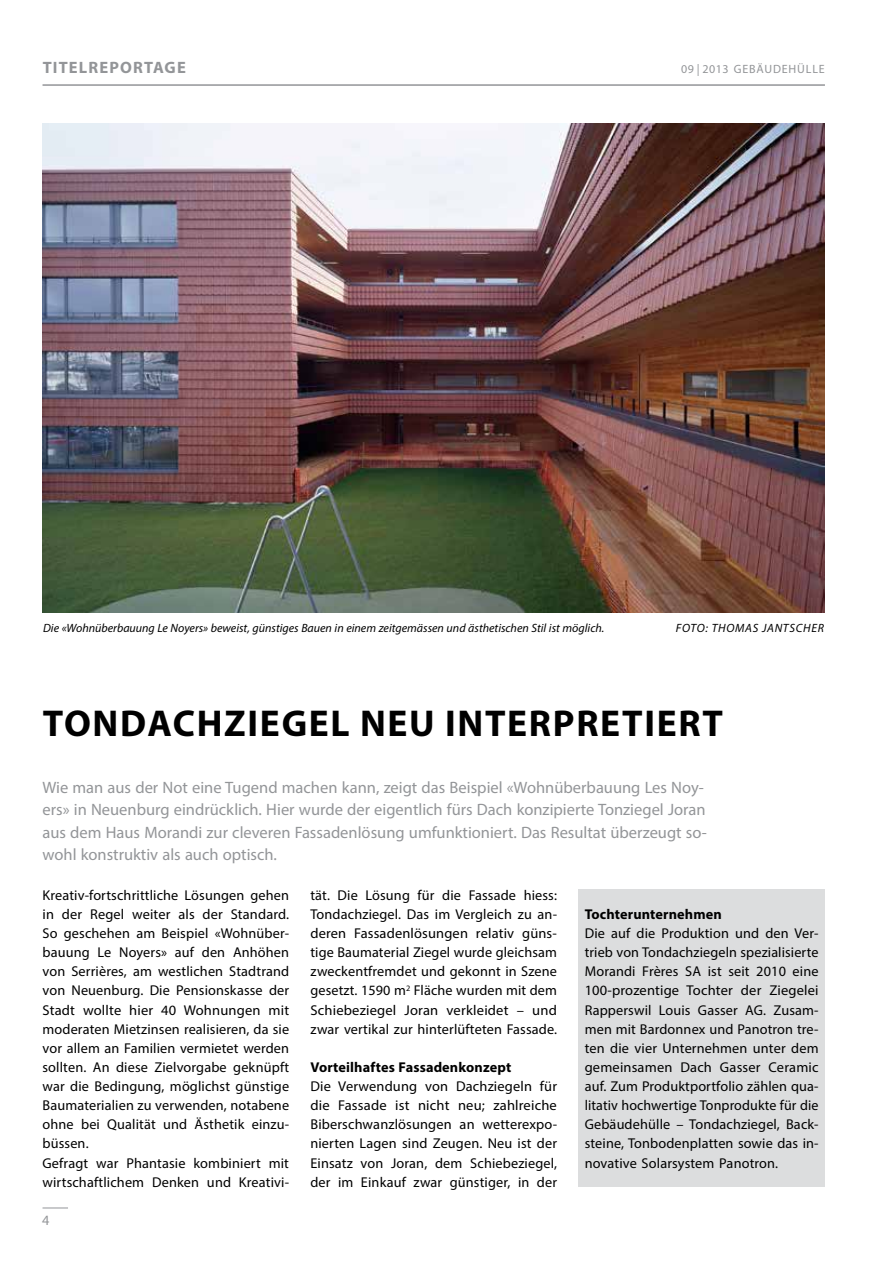
<style>
.page{position:relative;width:893px;height:1263px;background:#fff}
.page>*{position:absolute;margin:0;border:0;box-sizing:border-box;transform-origin:0 0}
.t1{font:700 37.5px "Myriad Pro";letter-spacing:.045em;color:#000}
.t2{font:16.5px/22.5px "Myriad Pro";color:#939598}
.t3{font:700 16.5px "Myriad Pro";letter-spacing:.07em;color:#939598}
.t4{font:14.25px/19.2px "Myriad Pro";letter-spacing:.01em;color:#000;text-align:justify}
.t5{font:700 14.25px "Myriad Pro";letter-spacing:.01em;color:#000}
.t6{font:14.25px "Myriad Pro";color:#939598}
.t7{font:italic 12px "Myriad Pro";color:#000}
.t8{font:italic 12px "Myriad Pro";letter-spacing:.06em;color:#000}
.t9{font:12px "Myriad Pro";letter-spacing:.07em;color:#939598}
</style>
<div class="page">
<svg style="left:43px;top:1207px;width:25px;height:1px"></svg>
<img style="left:43px;top:124px;width:782px;height:489px">
<hr style="left:43px;top:84px;width:782px;height:2px;background:#939598">
<div style="left:578px;top:889px;width:247px;height:297px;background:#dcddde"></div>
<p class="t3" style="left:43px;top:57px;width:145px">titelreportage</p>
<p class="t9" style="left:681px;top:62px;width:145px">09 | 2013 gebäudehülle</p>
<p class="t7" style="left:43px;top:620px;width:563px">Die «Wohnüberbauung Le Noyers» beweist, günstiges Bauen in einem zeitgemässen und ästhetischen Stil ist möglich.</p>
<p class="t8" style="left:676px;top:620px;width:150px">Foto: Thomas Jantscher</p>
<h1 class="t1" style="left:43px;top:699px;width:682px">Tondachziegel neu interpretiert</h1>
<p class="t2" style="left:43px;top:776px;width:666px">Wie man aus der Not eine Tugend machen kann, zeigt das Beispiel «Wohnüberbauung Les Noy&shy;ers» in Neuenburg eindrücklich. Hier wurde der eigentlich fürs Dach konzipierte Tonziegel Joran aus dem Haus Morandi zur cleveren Fassadenlösung umfunktioniert. Das Resultat überzeugt so&shy;wohl konstruktiv als auch optisch.</p>
<p class="t4" style="left:43px;top:885px;width:248px;text-align:left">Kreativ-fortschrittliche Lösungen gehen in der Regel weiter als der Standard.<br>So geschehen am Beispiel «Wohnüber&shy;bauung Le Noyers» auf den Anhöhen von Serrières, am westlichen Stadtrand von Neuenburg. Die Pensionskasse der Stadt wollte hier 40 Wohnungen mit moderaten Mietzinsen realisieren, da sie vor allem an Familien vermietet werden sollten. An diese Zielvorgabe geknüpft war die Bedingung, möglichst günstige Baumaterialien zu verwenden, notabene ohne bei Qualität und Ästhetik einzu&shy;büssen.<br>Gefragt war Phantasie kombiniert mit wirtschaftlichem Denken und Kreativi-</p>
<p class="t4" style="left:310px;top:885px;width:248px">tät. Die Lösung für die Fassade hiess:<br>Tondachziegel. Das im Vergleich zu an&shy;deren Fassadenlösungen relativ güns&shy;tige Baumaterial Ziegel wurde gleichsam zweckentfremdet und gekonnt in Szene gesetzt. 1590 m<sup>2</sup> Fläche wurden mit dem Schiebeziegel Joran verkleidet – und zwar vertikal zur hinterlüfteten Fassade.</p>
<p class="t5" style="left:310px;top:1058px;width:202px">Vorteilhaftes Fassadenkonzept</p>
<p class="t4" style="left:310px;top:1076px;width:248px">Die Verwendung von Dachziegeln für die Fassade ist nicht neu; zahlreiche Biberschwanzlösungen an wetterexpo&shy;nierten Lagen sind Zeugen. Neu ist der Einsatz von Joran, dem Schiebeziegel, der im Einkauf zwar günstiger, in der</p>
<p class="t6" style="left:42px;top:1211px;width:9px">4</p>
<p class="t5" style="left:585px;top:905px;width:139px">Tochterunternehmen</p>
<p class="t4" style="left:585px;top:923px;width:235px">Die auf die Produktion und den Ver&shy;trieb von Tondachziegeln spezialisierte Morandi Frères SA ist seit 2010 eine 100-prozentige Tochter der Ziegelei Rapperswil Louis Gasser AG. Zusam&shy;men mit Bardonnex und Panotron tre&shy;ten die vier Unternehmen unter dem gemeinsamen Dach Gasser Ceramic auf. Zum Produktportfolio zählen qua&shy;litativ hochwertige Tonprodukte für die Gebäudehülle – Tondachziegel, Back&shy;steine, Tonbodenplatten sowie das in&shy;novative Solarsystem Panotron.</p>
</div>
